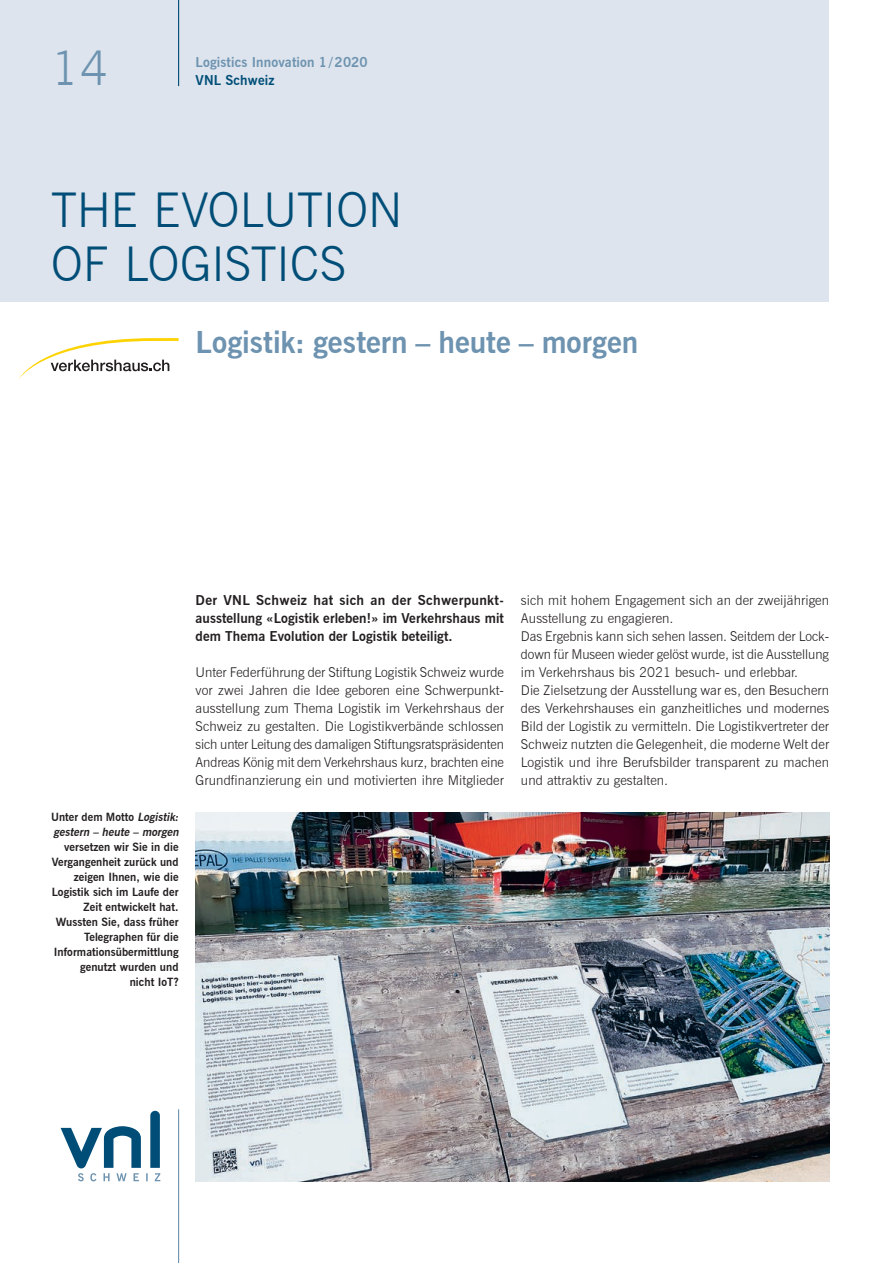
<style>
.page{position:relative;width:893px;height:1263px;background:#fff}
.page>*{position:absolute;margin:0;border:0;box-sizing:border-box;transform-origin:0 0}
._01_Titel_1{font:300 48px/54px "News Gothic BT";color:#004e78}
.t1{font:300 48px "News Gothic BT";color:#6d93b0}
._02_Titel_2{font:700 30px "News Gothic BT";color:#6d93b0}
._04_Grundtext{font:300 13.5px/18px "News Gothic BT";letter-spacing:.005em;color:#231f20;text-align:justify}
._04_Grundtext-2{font:700 13.5px/18px "News Gothic BT";letter-spacing:.005em;color:#231f20;text-align:justify}
.t2{font:700 13.5px "News Gothic BT";letter-spacing:.01em;color:#6d93b0}
.t3{font:700 13.5px "News Gothic BT";letter-spacing:.01em;color:#004e78}
._06_Legende{font:700 11.25px/15px "News Gothic BT";letter-spacing:.005em;color:#231f20;text-align:right}
.s1{font-style:italic}
</style>
<div class="page">
<div style="left:0;top:0;width:829px;height:302px;background:#dde4ed"></div>
<svg style="left:61px;top:1111px;width:99px;height:70px"></svg>
<hr style="left:178px;top:0;width:1px;height:86px;background:#004e78">
<hr style="left:178px;top:1109px;width:1px;height:154px;background:#6d93b0">
<img style="left:196px;top:813px;width:633px;height:368px">
<svg style="left:19px;top:338px;width:160px;height:41px"></svg>
<h1 class="t1" style="left:51px;top:39px;width:59px">14</h1>
<p class="t2" style="left:196px;top:54px;width:174px">Logistics Innovation 1/2020</p>
<p class="t3" style="left:196px;top:72px;width:80px">VNL Schweiz</p>
<p class="_01_Titel_1" style="left:51px;top:183px;width:353px">THE EVOLUTION<br>OF LOGISTICS</p>
<p class="_02_Titel_2" style="left:196px;top:324px;width:444px">Logistik: gestern – heute – morgen</p>
<p class="_06_Legende" style="left:51px;top:810px;width:131px">Unter dem Motto <span class="s1">Logistik: gestern – heute – morgen </span>versetzen wir Sie in die<br>Vergangenheit zurück und zeigen Ihnen, wie die<br>Logistik sich im Laufe der<br>Zeit entwickelt hat.<br>Wussten Sie, dass früher<br>Telegraphen für die<br>Informationsübermittlung genutzt wurden und<br>nicht IoT?</p>
<p class="_04_Grundtext-2" style="left:196px;top:591px;width:310px">Der VNL Schweiz hat sich an der Schwerpunkt&shy;ausstellung «Logistik erleben!» im Verkehrshaus mit dem Thema Evolution der Logistik beteiligt.</p>
<p class="_04_Grundtext" style="left:196px;top:663px;width:310px">Unter Federführung der Stiftung Logistik Schweiz wurde vor zwei Jahren die Idee geboren eine Schwerpunkt&shy;ausstellung zum Thema Logistik im Verkehrshaus der Schweiz zu gestalten. Die Logistikverbände schlossen sich unter Leitung des damaligen Stiftungsratspräsidenten Andreas König mit dem Verkehrshaus kurz, brachten eine Grundfinanzierung ein und motivierten ihre Mitglieder</p>
<p class="_04_Grundtext" style="left:521px;top:591px;width:310px">sich mit hohem Engagement sich an der zweijährigen<br>Ausstellung zu engagieren.</p>
<p class="_04_Grundtext" style="left:521px;top:627px;width:310px">Das Ergebnis kann sich sehen lassen. Seitdem der Lock&shy;down für Museen wieder gelöst wurde, ist die Ausstellung im Verkehrshaus bis 2021 besuch- und erlebbar.</p>
<p class="_04_Grundtext" style="left:521px;top:681px;width:310px">Die Zielsetzung der Ausstellung war es, den Besuchern des Verkehrshauses ein ganzheitliches und modernes Bild der Logistik zu vermitteln. Die Logistikvertreter der Schweiz nutzten die Gelegenheit, die moderne Welt der Logistik und ihre Berufsbilder transparent zu machen und attraktiv zu gestalten.</p>
</div>
